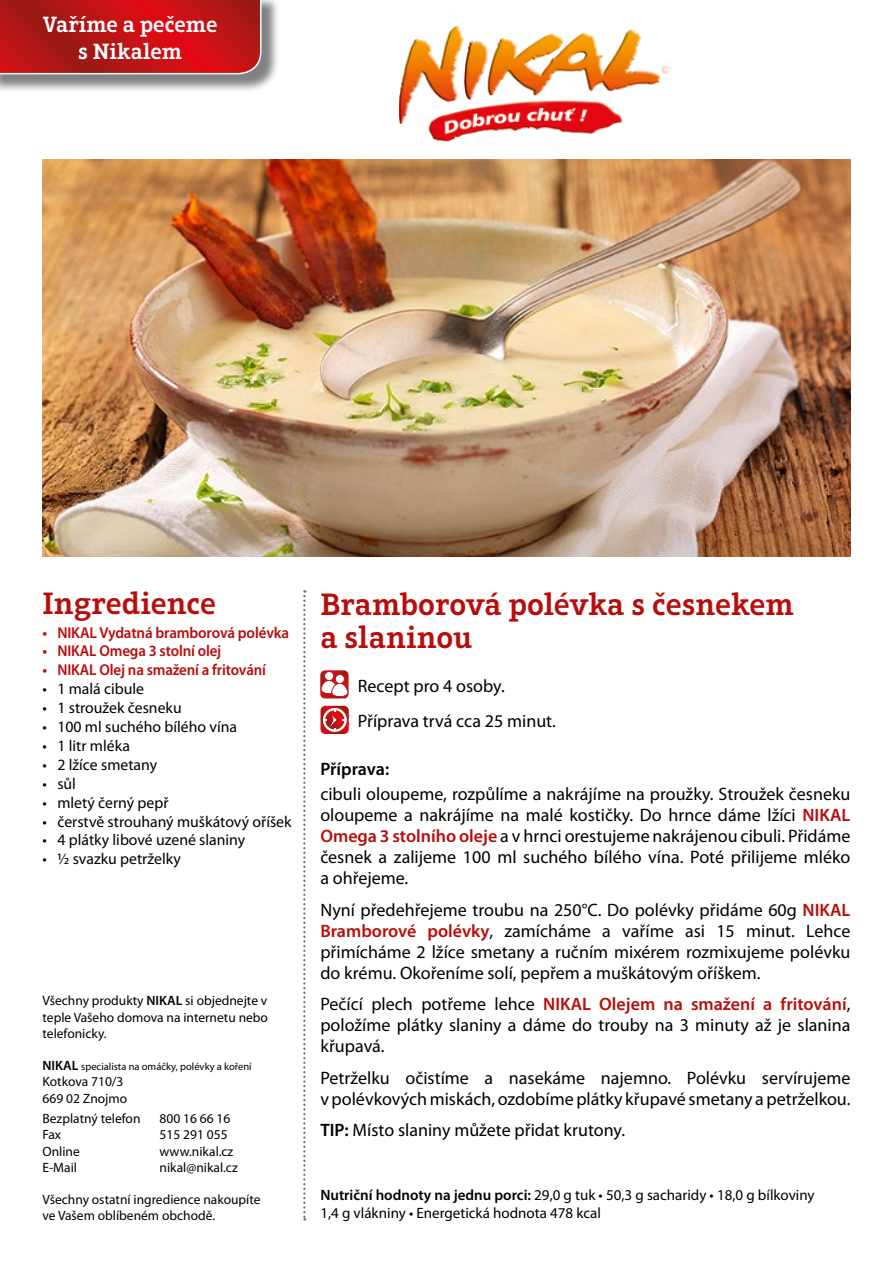
<style>
.page{position:relative;width:893px;height:1263px;background:#fff}
.page>*{position:absolute;margin:0;border:0;box-sizing:border-box;transform-origin:0 0}
.t1{font:600 31.5px/33.6px "Aptifer Slab LT Pro";color:#b70e0c}
.t2{font:600 22.5px/27px "Aptifer Slab LT Pro";color:#fff;text-align:center}
.t3{font:18px/21px "Myriad Pro";color:#000;text-align:justify}
.t4{font:600 18px "Myriad Pro";letter-spacing:-.005em;color:#000}
.t5{font:15.75px "Myriad Pro";color:#000}
.t6{font:600 15.75px "Myriad Pro";letter-spacing:-.01em;color:#b70e0c;scale:.96 1}
.t7{font:15px/18px "Myriad Pro";color:#000}
.t8{font:13.5px/16.2px "Myriad Pro";color:#000}
.t9{font:10.5px "Myriad Pro";color:#000}
.s1{font-weight:600;color:#b70e0c}
.s2{font-weight:600}
.s3{font-weight:600;font-size:13.5px}
</style>
<div class="page">
<svg style="left:320px;top:670px;width:29px;height:28px"></svg>
<svg style="left:320px;top:706px;width:29px;height:28px"></svg>
<img style="left:398px;top:26px;width:274px;height:116px">
<img style="left:43px;top:159px;width:807px;height:397px">
<div style="left:0;top:0;width:280px;height:93px;background:#000;opacity:.5"></div>
<svg style="left:0;top:0;width:262px;height:75px;background:#bd1b1b"></svg>
<svg style="left:303px;top:590px;width:2px;height:630px"></svg>
<p class="t2" style="left:43px;top:10px;width:176px">Vaříme a pečeme s Nikalem</p>
<h1 class="t1" style="left:43px;top:587px;width:175px">Ingredience</h1>
<p class="t6" style="left:43px;top:622px;width:259px">• NIKAL Vydatná bramborová polévka</p>
<p class="t6" style="left:43px;top:641px;width:188px">• NIKAL Omega 3 stolní olej</p>
<p class="t6" style="left:43px;top:660px;width:234px">• NIKAL Olej na smažení a fritování</p>
<p class="t5" style="left:43px;top:679px;width:103px">• 1 malá cibule</p>
<p class="t5" style="left:43px;top:698px;width:141px">• 1 stroužek česneku</p>
<p class="t5" style="left:43px;top:717px;width:196px">• 100 ml suchého bílého vína</p>
<p class="t5" style="left:43px;top:736px;width:89px">• 1 litr mléka</p>
<p class="t5" style="left:43px;top:755px;width:116px">• 2 lžíce smetany</p>
<p class="t5" style="left:43px;top:774px;width:35px">• sůl</p>
<p class="t5" style="left:43px;top:793px;width:128px">• mletý černý pepř</p>
<p class="t5" style="left:43px;top:811px;width:251px">• čerstvě strouhaný muškátový oříšek</p>
<p class="t5" style="left:43px;top:830px;width:204px">• 4 plátky libové uzené slaniny</p>
<p class="t5" style="left:43px;top:849px;width:140px">• ½ svazku petrželky</p>
<h1 class="t1" style="left:320px;top:587px;width:475px">Bramborová polévka s česnekem a slaninou</h1>
<p class="t3" style="left:358px;top:669px;width:200px;line-height:34.2px">Recept pro 4 osoby.<br>Příprava trvá cca 25 minut.</p>
<p class="t4" style="left:320px;top:757px;width:71px">Příprava:</p>
<p class="t3" style="left:320px;top:783px;width:532px">cibuli oloupeme, rozpůlíme a nakrájíme na proužky. Stroužek česneku oloupeme a nakrájíme na malé kostičky. Do hrnce dáme lžíci <span class="s1">NIKAL Omega 3 stolního oleje</span> a v hrnci orestujeme nakrájenou cibuli. Přidáme česnek a zalijeme 100 ml suchého bílého vína. Poté přilijeme mléko a ohřejeme.</p>
<p class="t3" style="left:320px;top:899px;width:532px">Nyní předehřejeme troubu na 250°C. Do polévky přidáme 60g <span class="s1">NIKAL Bramborové polévky</span>, zamícháme a vaříme asi 15 minut. Lehce přimícháme 2 lžíce smetany a ručním mixérem rozmixujeme polévku do krému. Okořeníme solí, pepřem a muškátovým oříškem.</p>
<p class="t3" style="left:320px;top:993px;width:532px">Pečící plech potřeme lehce <span class="s1">NIKAL Olejem na smažení a fritování</span>, položíme plátky slaniny a dáme do trouby na 3 minuty až je slanina křupavá.</p>
<p class="t3" style="left:320px;top:1067px;width:532px">Petrželku očistíme a nasekáme najemno. Polévku servírujeme v polévkových miskách, ozdobíme plátky křupavé smetany a petrželkou.</p>
<p class="t3" style="left:320px;top:1120px;width:306px"><span class="s2">TIP:</span> Místo slaniny můžete přidat krutony.</p>
<p class="t8" style="left:43px;top:992px;width:227px;text-align:justify">Všechny produkty <span class="s2">NIKAL</span> si objednejte v teple Vašeho domova na internetu nebo telefonicky.</p>
<p class="t9" style="left:43px;top:1060px;width:211px"><span class="s3">NIKAL</span> specialista na omáčky, polévky a koření</p>
<p class="t8" style="left:43px;top:1073px;width:86px">Kotkova 710/3<br>669 02 Znojmo</p>
<p class="t8" style="left:43px;top:1110px;width:100px">Bezplatný telefon</p>
<p class="t8" style="left:160px;top:1110px;width:72px">800 16 66 16</p>
<p class="t8" style="left:43px;top:1126px;width:20px">Fax</p>
<p class="t8" style="left:160px;top:1126px;width:70px">515 291 055</p>
<p class="t8" style="left:43px;top:1143px;width:39px">Online</p>
<p class="t8" style="left:160px;top:1143px;width:75px">www.nikal.cz</p>
<p class="t8" style="left:43px;top:1159px;width:36px">E-Mail</p>
<p class="t8" style="left:160px;top:1159px;width:80px">nikal@nikal.cz</p>
<p class="t8" style="left:43px;top:1191px;width:219px">Všechny ostatní ingredience nakoupíte ve Vašem oblíbeném obchodě.</p>
<p class="t7" style="left:320px;top:1185px;width:496px"><span class="s2">Nutriční hodnoty na jednu porci:</span> 29,0 g tuk • 50,3 g sacharidy • 18,0 g bílkoviny<br>1,4 g vlákniny • Energetická hodnota 478 kcal</p>
</div>
